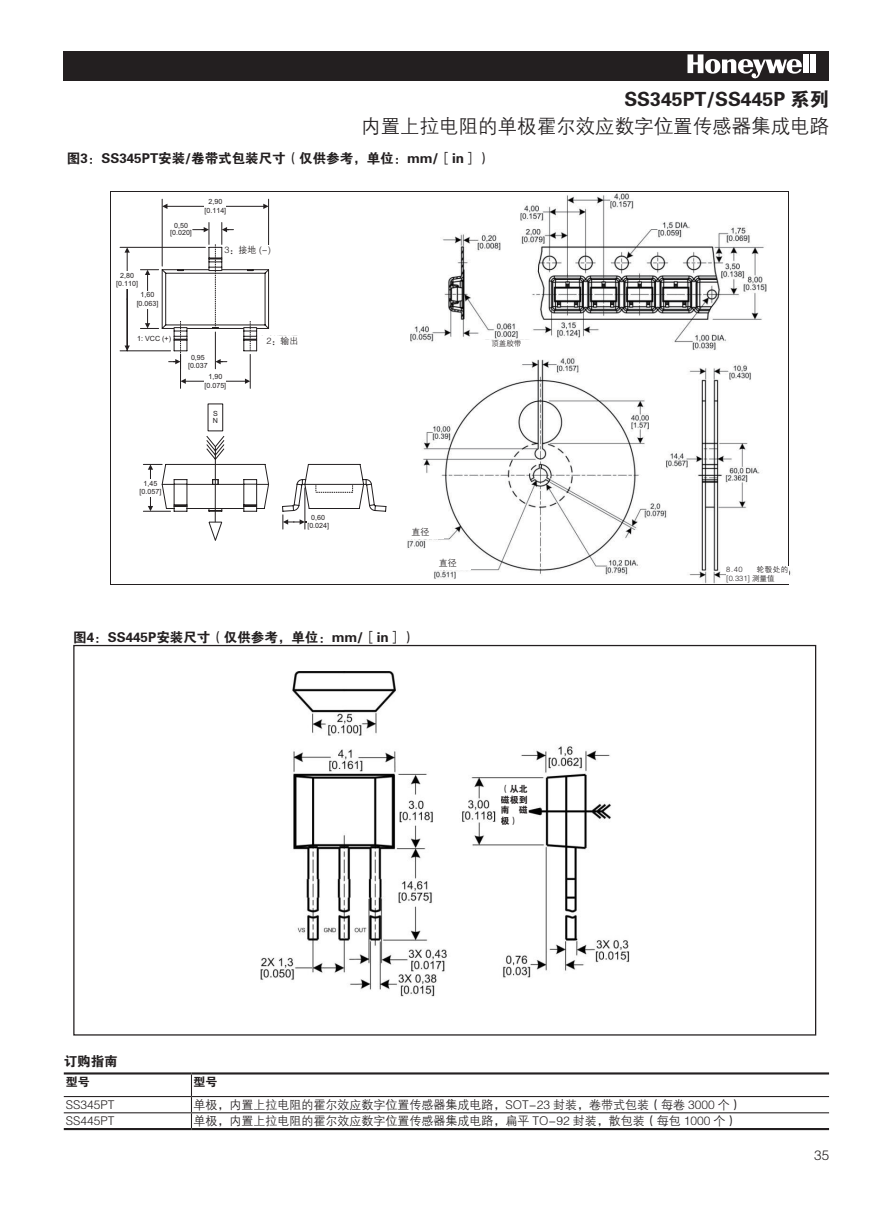
<style>
.page{position:relative;width:893px;height:1212px;background:#fff}
.page>*{position:absolute;margin:0;border:0;box-sizing:border-box;transform-origin:0 0}
.t1{font:19.5px "FZZDXJW GB1 0";color:#231f20}
.t2{font:19.5px "FZDHTJW GB1 0";color:#231f20}
.t3{font:13.5px "FZDHTJW GB1 0";color:#231f20}
.t4{font:13.5px "FZZDXJW GB1 0";color:#231f20}
.t5{font:12px "FZZDXJW GB1 0";color:#231f20}
.t6{font:12px "FZDHTJW GB1 0";color:#231f20}
.t7{font:9px "FZZDXJW GB1 0";color:#231f20}
.t8{font:9px/10.8px "FZDHTJW GB1 0";color:#231f20;text-align:justify}
.t9{font:7.5px/9px "FZZDXJW GB1 0";color:#231f20}
.t10{font:7.05px/8.6px "Arial";color:#231f20;text-align:center}
</style>
<div class="page">
<div style="left:64px;top:51px;width:765px;height:30px;background:#231f20"></div>
<svg style="left:687px;top:54px;width:115px;height:25px"></svg>
<div style="left:803px;top:54px;width:5px;height:19px;background:#fff"></div>
<div style="left:810px;top:54px;width:5px;height:19px;background:#fff"></div>
<img style="left:260px;top:671px;width:369px;height:326px">
<svg style="left:162px;top:266px;width:224px;height:246px"></svg>
<hr style="left:187px;top:484px;width:57px;height:1px;background:#231f20">
<svg style="left:257px;top:484px;width:12px;height:1px"></svg>
<hr style="left:187px;top:328px;width:57px;height:1px;background:#231f20">
<hr style="left:162px;top:269px;width:47px;height:1px;background:#231f20">
<hr style="left:222px;top:269px;width:47px;height:1px;background:#231f20">
<hr style="left:162px;top:199px;width:1px;height:67px;background:#231f20">
<hr style="left:268px;top:199px;width:1px;height:67px;background:#231f20">
<hr style="left:167px;top:206px;width:48px;height:1px;background:#231f20">
<hr style="left:215px;top:206px;width:49px;height:1px;background:#231f20">
<svg style="left:162px;top:204px;width:5px;height:5px"></svg>
<svg style="left:263px;top:204px;width:6px;height:5px"></svg>
<div style="left:204px;top:198px;width:22px;height:17px;background:#fff"></div>
<hr style="left:120px;top:351px;width:51px;height:1px;background:#231f20">
<hr style="left:120px;top:247px;width:85px;height:1px;background:#231f20">
<hr style="left:127px;top:299px;width:1px;height:47px;background:#231f20">
<hr style="left:127px;top:252px;width:1px;height:47px;background:#231f20">
<svg style="left:125px;top:345px;width:5px;height:6px"></svg>
<svg style="left:125px;top:247px;width:5px;height:6px"></svg>
<div style="left:116px;top:271px;width:22px;height:18px;background:#fff"></div>
<div style="left:260px;top:335px;width:37px;height:8px;background:#fff"></div>
<svg style="left:193px;top:222px;width:40px;height:106px"></svg>
<hr style="left:180px;top:354px;width:1px;height:34px;background:#231f20">
<hr style="left:250px;top:354px;width:1px;height:34px;background:#231f20">
<hr style="left:185px;top:381px;width:30px;height:1px;background:#231f20">
<hr style="left:215px;top:381px;width:31px;height:1px;background:#231f20">
<svg style="left:181px;top:379px;width:5px;height:5px"></svg>
<svg style="left:245px;top:379px;width:5px;height:5px"></svg>
<div style="left:204px;top:373px;width:22px;height:17px;background:#fff"></div>
<hr style="left:215px;top:332px;width:1px;height:37px;background:#231f20">
<div style="left:188px;top:353px;width:19px;height:17px;background:#fff"></div>
<div style="left:208px;top:404px;width:15px;height:27px;border:1px solid #231f20"></div>
<div style="left:212px;top:410px;width:5px;height:14px;background:#fff"></div>
<svg style="left:206px;top:436px;width:18px;height:105px"></svg>
<svg style="left:143px;top:464px;width:31px;height:48px"></svg>
<div style="left:139px;top:479px;width:22px;height:17px;background:#fff"></div>
<svg style="left:283px;top:479px;width:93px;height:50px"></svg>
<div style="left:307px;top:513px;width:22px;height:17px;background:#fff"></div>
<svg style="left:215px;top:359px;width:12px;height:5px"></svg>
<svg style="left:140px;top:269px;width:47px;height:100px"></svg>
<svg style="left:244px;top:320px;width:25px;height:31px"></svg>
<img style="left:411px;top:192px;width:355px;height:158px">
<hr style="left:111px;top:191px;width:277px;height:1px;background:#231f20">
<hr style="left:389px;top:191px;width:399px;height:1px;background:#231f20">
<hr style="left:110px;top:192px;width:1px;height:164px;background:#231f20">
<hr style="left:788px;top:192px;width:1px;height:164px;background:#231f20">
<img style="left:395px;top:357px;width:396px;height:228px">
<hr style="left:110px;top:357px;width:1px;height:228px;background:#231f20">
<hr style="left:111px;top:585px;width:277px;height:1px;background:#231f20">
<hr style="left:389px;top:585px;width:399px;height:1px;background:#231f20">
<hr style="left:788px;top:357px;width:1px;height:228px;background:#231f20">
<div style="left:225px;top:245px;width:46px;height:22px;background:#fff"></div>
<div style="left:259px;top:336px;width:47px;height:22px;background:#fff"></div>
<div style="left:397px;top:528px;width:46px;height:11px;background:#fff"></div>
<div style="left:425px;top:559px;width:46px;height:11px;background:#fff"></div>
<div style="left:726px;top:566px;width:62px;height:18px;background:#fff"></div>
<div style="left:478px;top:340px;width:57px;height:18px;background:#fff"></div>
<div style="left:500px;top:784px;width:28px;height:56px;background:#fff"></div>
<hr style="left:64px;top:1096px;width:127px;height:1px;background:#231f20">
<hr style="left:191px;top:1096px;width:638px;height:1px;background:#231f20">
<hr style="left:64px;top:1112px;width:127px;height:1px;background:#231f20">
<hr style="left:191px;top:1112px;width:638px;height:1px;background:#231f20">
<svg style="left:191px;top:1074px;width:1px;height:54px"></svg>
<hr style="left:64px;top:1072px;width:127px;height:2px;background:#231f20">
<hr style="left:191px;top:1072px;width:638px;height:2px;background:#231f20">
<hr style="left:64px;top:1128px;width:127px;height:2px;background:#231f20">
<hr style="left:191px;top:1128px;width:638px;height:2px;background:#231f20">
<h1 class="t2" style="left:624px;top:89px;width:206px">SS345PT/SS445P 系列</h1>
<h1 class="t1" style="left:361px;top:116px;width:469px">内置上拉电阻的单极霍尔效应数字位置传感器集成电路</h1>
<h2 class="t3" style="left:67px;top:151px;width:426px">图3：SS345PT安装/卷带式包装尺寸（仅供参考，单位：mm/［in］）</h2>
<p class="t10" style="left:170px;top:222px;width:23px;line-height:7.1px">0,50 [0.020]</p>
<p class="t10" style="left:116px;top:271px;width:23px">2,80 [0.110]</p>
<p class="t10" style="left:137px;top:291px;width:23px">1,60 [0.063]</p>
<p class="t10" style="left:205px;top:197px;width:23px">2,90 [0.114]</p>
<p class="t7" style="left:225px;top:245px;width:48px">3：接地 (-)</p>
<p class="t10" style="left:226px;top:250px;width:41px">3: GROUND</p>
<p class="t10" style="left:137px;top:334px;width:35px">1: VCC (+)</p>
<p class="t10" style="left:260px;top:334px;width:39px">2: OUTPUT</p>
<p class="t7" style="left:267px;top:336px;width:33px">2：输出</p>
<p class="t10" style="left:188px;top:353px;width:21px">0,95 [0.037</p>
<p class="t10" style="left:205px;top:372px;width:23px">1,90 [0.075]</p>
<p class="t10" style="left:213px;top:410px;width:7px;line-height:7.1px;text-align:left">S<br>N</p>
<p class="t10" style="left:140px;top:479px;width:23px">1,45 [0.057]</p>
<p class="t10" style="left:307px;top:513px;width:23px">0,60 [0.024]</p>
<p class="t7" style="left:411px;top:527px;width:19px">直径</p>
<p class="t7" style="left:439px;top:558px;width:19px">直径</p>
<h2 class="t3" style="left:73px;top:630px;width:344px">图4：SS445P安装尺寸（仅供参考，单位：mm/［in］）</h2>
<p class="t9" style="left:491px;top:339px;width:31px">顶盖胶带</p>
<p class="t8" style="left:501px;top:784px;width:29px">（从北磁极到南 磁极）</p>
<p class="t9" style="left:726px;top:565px;width:64px;text-indent:30px">轮彀处的[0.331] 测量值</p>
<p class="t9" style="left:726px;top:565px;width:18px">8.40</p>
<h2 class="t3" style="left:64px;top:1054px;width:55px">订购指南</h2>
<h3 class="t6" style="left:66px;top:1075px;width:25px">型号</h3>
<h3 class="t6" style="left:194px;top:1075px;width:25px">型号</h3>
<h3 class="t5" style="left:66px;top:1098px;width:50px">SS345PT</h3>
<h3 class="t5" style="left:194px;top:1098px;width:550px">单极，内置上拉电阻的霍尔效应数字位置传感器集成电路，SOT-23 封装，卷带式包装（每卷 3000 个）</h3>
<h3 class="t5" style="left:66px;top:1114px;width:50px">SS445PT</h3>
<h3 class="t5" style="left:194px;top:1114px;width:545px">单极，内置上拉电阻的霍尔效应数字位置传感器集成电路，扁平 TO-92 封装，散包装（每包 1000 个）</h3>
<h2 class="t4" style="left:814px;top:1148px;width:16px">35</h2>
</div>
